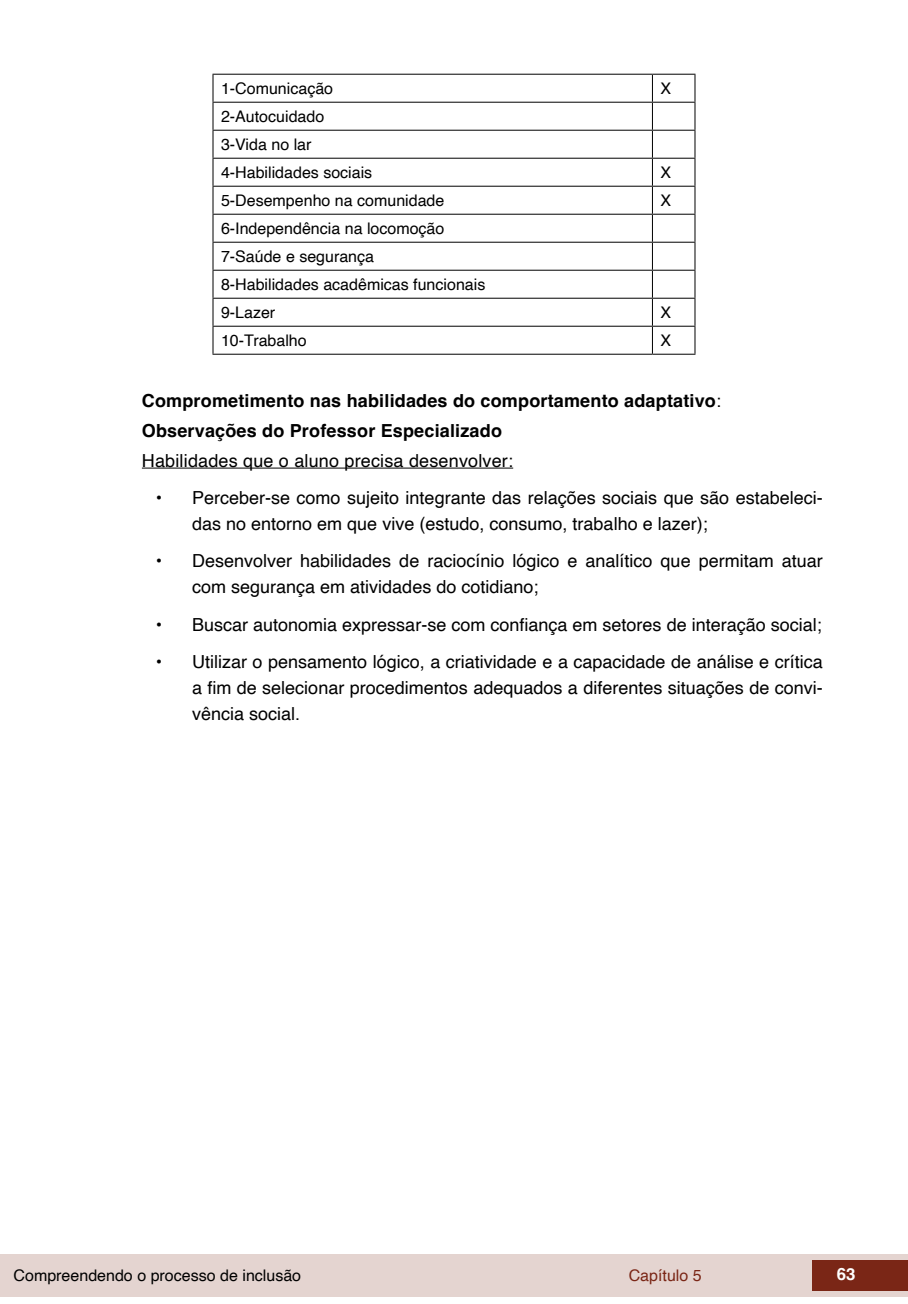
<style>
.page{position:relative;width:908px;height:1304px;background:#fff}
.page>*{position:absolute;margin:0;border:0;box-sizing:border-box;transform-origin:0 0}
.t1{font:18px/26px "Helvetica";color:#000}
.t2{font:700 18px/30px "Helvetica";letter-spacing:.01em;color:#000}
.t3{font:700 16.8px "Helvetica";color:#fff}
.t4{font:16px/28px "Helvetica";color:#000}
.t5{font:16px "Helvetica";color:#7a2616}
.s1{font-weight:400}
</style>
<div class="page">
<div style="left:0;top:1254px;width:906px;height:43px;background:#e4d4d0"></div>
<div style="left:812px;top:1261px;width:95px;height:30px;background:#7a2616"></div>
<hr style="left:142px;top:468px;width:371px;height:1px;background:#000">
<hr style="left:212px;top:74px;width:440px;height:1px;background:#000">
<hr style="left:652px;top:74px;width:43px;height:1px;background:#000">
<hr style="left:212px;top:102px;width:440px;height:1px;background:#000">
<hr style="left:652px;top:102px;width:43px;height:1px;background:#000">
<hr style="left:212px;top:130px;width:440px;height:1px;background:#000">
<hr style="left:652px;top:130px;width:43px;height:1px;background:#000">
<hr style="left:212px;top:158px;width:440px;height:1px;background:#000">
<hr style="left:652px;top:158px;width:43px;height:1px;background:#000">
<hr style="left:212px;top:186px;width:440px;height:1px;background:#000">
<hr style="left:652px;top:186px;width:43px;height:1px;background:#000">
<hr style="left:212px;top:214px;width:440px;height:1px;background:#000">
<hr style="left:652px;top:214px;width:43px;height:1px;background:#000">
<hr style="left:212px;top:242px;width:440px;height:1px;background:#000">
<hr style="left:652px;top:242px;width:43px;height:1px;background:#000">
<hr style="left:212px;top:270px;width:440px;height:1px;background:#000">
<hr style="left:652px;top:270px;width:43px;height:1px;background:#000">
<hr style="left:212px;top:298px;width:440px;height:1px;background:#000">
<hr style="left:652px;top:298px;width:43px;height:1px;background:#000">
<hr style="left:212px;top:326px;width:440px;height:1px;background:#000">
<svg style="left:212px;top:75px;width:1px;height:279px"></svg>
<hr style="left:652px;top:326px;width:43px;height:1px;background:#000">
<svg style="left:651px;top:75px;width:1px;height:279px"></svg>
<svg style="left:694px;top:75px;width:1px;height:279px"></svg>
<hr style="left:212px;top:354px;width:440px;height:1px;background:#000">
<hr style="left:652px;top:354px;width:43px;height:1px;background:#000">
<p class="t4" style="left:221px;top:75px;width:114px">1-Comunicação</p>
<p class="t4" style="left:660px;top:75px;width:12px">X</p>
<p class="t4" style="left:221px;top:103px;width:153px">2-Autocuidado<br>3-Vida no lar<br>4-Habilidades sociais</p>
<p class="t4" style="left:660px;top:159px;width:12px">X</p>
<p class="t4" style="left:221px;top:187px;width:225px">5-Desempenho na comunidade</p>
<p class="t4" style="left:660px;top:187px;width:12px">X</p>
<p class="t4" style="left:221px;top:215px;width:266px">6-Independência na locomoção<br>7-Saúde e segurança<br>8-Habilidades acadêmicas funcionais<br>9-Lazer</p>
<p class="t4" style="left:660px;top:299px;width:12px">X</p>
<p class="t4" style="left:221px;top:327px;width:87px">10-Trabalho</p>
<p class="t4" style="left:660px;top:327px;width:12px">X</p>
<p class="t2" style="left:142px;top:387px;width:580px">Comprometimento nas habilidades do comportamento adaptativo<span class="s1">:<br></span>Observações do Professor Especializado</p>
<p class="t1" style="left:142px;top:448px;width:372px">Habilidades que o aluno precisa desenvolver:</p>
<p class="t1" style="left:192px;top:485px;width:632px;text-indent:-36px">• Perceber-se como sujeito integrante das relações sociais que são estabeleci&shy;das no entorno em que vive (estudo, consumo, trabalho e lazer);</p>
<p class="t1" style="left:192px;top:549px;width:632px;text-indent:-36px">• Desenvolver habilidades de raciocínio lógico e analítico que permitam atuar com segurança em atividades do cotidiano;</p>
<p class="t1" style="left:156px;top:612px;width:667px">• Buscar autonomia expressar-se com confiança em setores de interação social;</p>
<p class="t1" style="left:192px;top:649px;width:632px;text-align:justify;text-indent:-36px">• Utilizar o pensamento lógico, a criatividade e a capacidade de análise e crítica a fim de selecionar procedimentos adequados a diferentes situações de convi&shy;vência social.</p>
<p class="t4" style="left:14px;top:1262px;width:289px">Compreendendo o processo de inclusão</p>
<p class="t5" style="left:628px;top:1263px;width:74px">Capítulo 5</p>
<p class="t3" style="left:836px;top:1264px;width:20px">63</p>
</div>
